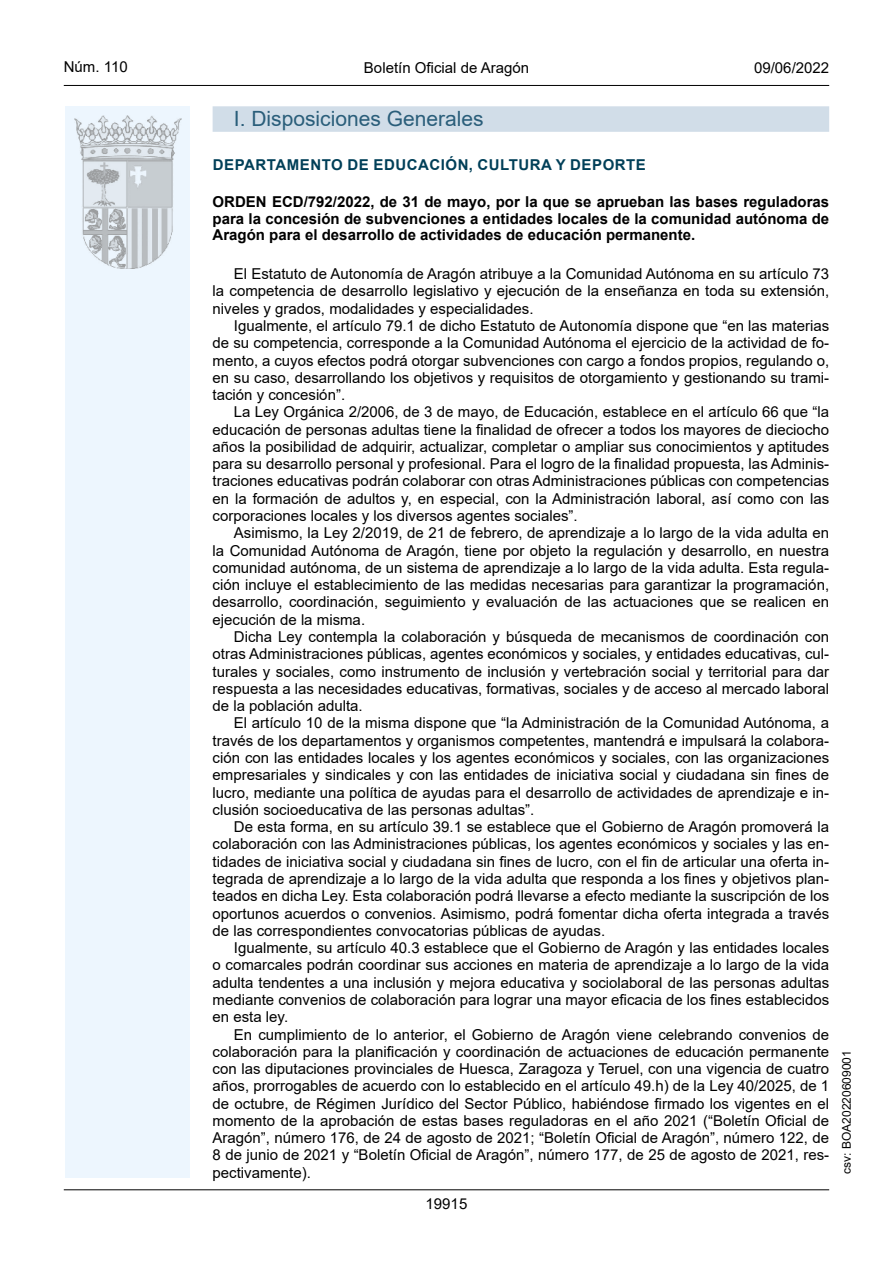
<style>
.page{position:relative;width:893px;height:1263px;background:#fff}
.page>*{position:absolute;margin:0;border:0;box-sizing:border-box;transform-origin:0 0}
.Titulo_sec{font:21px "Arial";color:#2a5e7a}
.inicio_de_parrafo{font:15px/17.2px "Arial";color:#000;text-align:justify}
.Titulo_text{font:700 15px/16.5px "Arial";color:#000;text-align:justify}
.emisor_text{font:700 15px "Arial";letter-spacing:.035em;color:#003f58}
.estilo_head-c{font:15px "Arial";color:#000}
.estilo_head-d{font:15px "Arial MT2";color:#000}
.estilo_head-i{font:15px "Arial MT2";color:#000}
.numero_pagina{font:15px "Arial MT2";color:#000}
.estilo_head-i-2{font:12px "Arial MT2";color:#000}
</style>
<div class="page">
<div style="left:65px;top:106px;width:125px;height:1072px;background:#edf6fe"></div>
<img style="left:75px;top:115px;width:106px;height:153px">
<hr style="left:64px;top:85px;width:765px;height:1px;background:#000">
<hr style="left:64px;top:1189px;width:765px;height:1px;background:#000">
<div style="left:213px;top:106px;width:616px;height:26px;background:#d1dde8"></div>
<p class="estilo_head-i" style="left:64px;top:57px;width:65px">Núm. 110</p>
<p class="estilo_head-c" style="left:364px;top:57px;width:167px">Boletín Oficial de Aragón</p>
<p class="estilo_head-d" style="left:754px;top:57px;width:77px">09/06/2022</p>
<h3 class="Titulo_sec" style="left:234px;top:104px;width:251px">I. Disposiciones Generales</h3>
<h5 class="emisor_text" style="left:213px;top:154px;width:435px">DEPARTAMENTO DE EDUCACIÓN, CULTURA Y DEPORTE</h5>
<p class="Titulo_text" style="left:213px;top:194px;width:618px">ORDEN ECD/792/2022, de 31 de mayo, por la que se aprueban las bases reguladoras para la concesión de subvenciones a entidades locales de la comunidad autónoma de Aragón para el desarrollo de actividades de educación permanente.</p>
<p class="inicio_de_parrafo" style="left:213px;top:265px;width:618px;text-indent:21px">El Estatuto de Autonomía de Aragón atribuye a la Comunidad Autónoma en su artículo 73 la competencia de desarrollo legislativo y ejecución de la enseñanza en toda su extensión, niveles y grados, modalidades y especialidades.</p>
<p class="inicio_de_parrafo" style="left:213px;top:317px;width:618px;text-indent:21px">Igualmente, el artículo 79.1 de dicho Estatuto de Autonomía dispone que “en las materias de su competencia, corresponde a la Comunidad Autónoma el ejercicio de la actividad de fo&shy;mento, a cuyos efectos podrá otorgar subvenciones con cargo a fondos propios, regulando o, en su caso, desarrollando los objetivos y requisitos de otorgamiento y gestionando su trami&shy;tación y concesión”.</p>
<p class="inicio_de_parrafo" style="left:213px;top:403px;width:618px;text-indent:21px">La Ley Orgánica 2/2006, de 3 de mayo, de Educación, establece en el artículo 66 que “la educación de personas adultas tiene la finalidad de ofrecer a todos los mayores de dieciocho años la posibilidad de adquirir, actualizar, completar o ampliar sus conocimientos y aptitudes para su desarrollo personal y profesional. Para el logro de la finalidad propuesta, las Adminis&shy;traciones educativas podrán colaborar con otras Administraciones públicas con competencias en la formación de adultos y, en especial, con la Administración laboral, así como con las corporaciones locales y los diversos agentes sociales”.</p>
<p class="inicio_de_parrafo" style="left:213px;top:524px;width:618px;text-indent:21px">Asimismo, la Ley 2/2019, de 21 de febrero, de aprendizaje a lo largo de la vida adulta en la Comunidad Autónoma de Aragón, tiene por objeto la regulación y desarrollo, en nuestra comunidad autónoma, de un sistema de aprendizaje a lo largo de la vida adulta. Esta regula&shy;ción incluye el establecimiento de las medidas necesarias para garantizar la programación, desarrollo, coordinación, seguimiento y evaluación de las actuaciones que se realicen en ejecución de la misma.</p>
<p class="inicio_de_parrafo" style="left:213px;top:628px;width:618px;text-indent:21px">Dicha Ley contempla la colaboración y búsqueda de mecanismos de coordinación con otras Administraciones públicas, agentes económicos y sociales, y entidades educativas, cul&shy;turales y sociales, como instrumento de inclusión y vertebración social y territorial para dar respuesta a las necesidades educativas, formativas, sociales y de acceso al mercado laboral de la población adulta.</p>
<p class="inicio_de_parrafo" style="left:213px;top:714px;width:618px;text-indent:21px">El artículo 10 de la misma dispone que “la Administración de la Comunidad Autónoma, a través de los departamentos y organismos competentes, mantendrá e impulsará la colabora&shy;ción con las entidades locales y los agentes económicos y sociales, con las organizaciones empresariales y sindicales y con las entidades de iniciativa social y ciudadana sin fines de lucro, mediante una política de ayudas para el desarrollo de actividades de aprendizaje e in&shy;clusión socioeducativa de las personas adultas”.</p>
<p class="inicio_de_parrafo" style="left:213px;top:818px;width:618px;text-indent:21px">De esta forma, en su artículo 39.1 se establece que el Gobierno de Aragón promoverá la colaboración con las Administraciones públicas, los agentes económicos y sociales y las en&shy;tidades de iniciativa social y ciudadana sin fines de lucro, con el fin de articular una oferta in&shy;tegrada de aprendizaje a lo largo de la vida adulta que responda a los fines y objetivos plan&shy;teados en dicha Ley. Esta colaboración podrá llevarse a efecto mediante la suscripción de los oportunos acuerdos o convenios. Asimismo, podrá fomentar dicha oferta integrada a través de las correspondientes convocatorias públicas de ayudas.</p>
<p class="inicio_de_parrafo" style="left:213px;top:939px;width:618px;text-indent:21px">Igualmente, su artículo 40.3 establece que el Gobierno de Aragón y las entidades locales o comarcales podrán coordinar sus acciones en materia de aprendizaje a lo largo de la vida adulta tendentes a una inclusión y mejora educativa y sociolaboral de las personas adultas mediante convenios de colaboración para lograr una mayor eficacia de los fines establecidos en esta ley.</p>
<p class="inicio_de_parrafo" style="left:213px;top:1025px;width:618px;text-indent:21px">En cumplimiento de lo anterior, el Gobierno de Aragón viene celebrando convenios de colaboración para la planificación y coordinación de actuaciones de educación permanente con las diputaciones provinciales de Huesca, Zaragoza y Teruel, con una vigencia de cuatro años, prorrogables de acuerdo con lo establecido en el artículo 49.h) de la Ley 40/2025, de 1 de octubre, de Régimen Jurídico del Sector Público, habiéndose firmado los vigentes en el momento de la aprobación de estas bases reguladoras en el año 2021 (“Boletín Oficial de Aragón”, número 176, de 24 de agosto de 2021; “Boletín Oficial de Aragón”, número 122, de 8 de junio de 2021 y “Boletín Oficial de Aragón”, número 177, de 25 de agosto de 2021, res&shy;pectivamente).</p>
<p class="numero_pagina" style="left:426px;top:1193px;width:43px">19915</p>
<p class="estilo_head-i-2" style="left:838px;top:1174px;width:125px;rotate:-90deg">csv: BOA20220609001</p>
</div>
